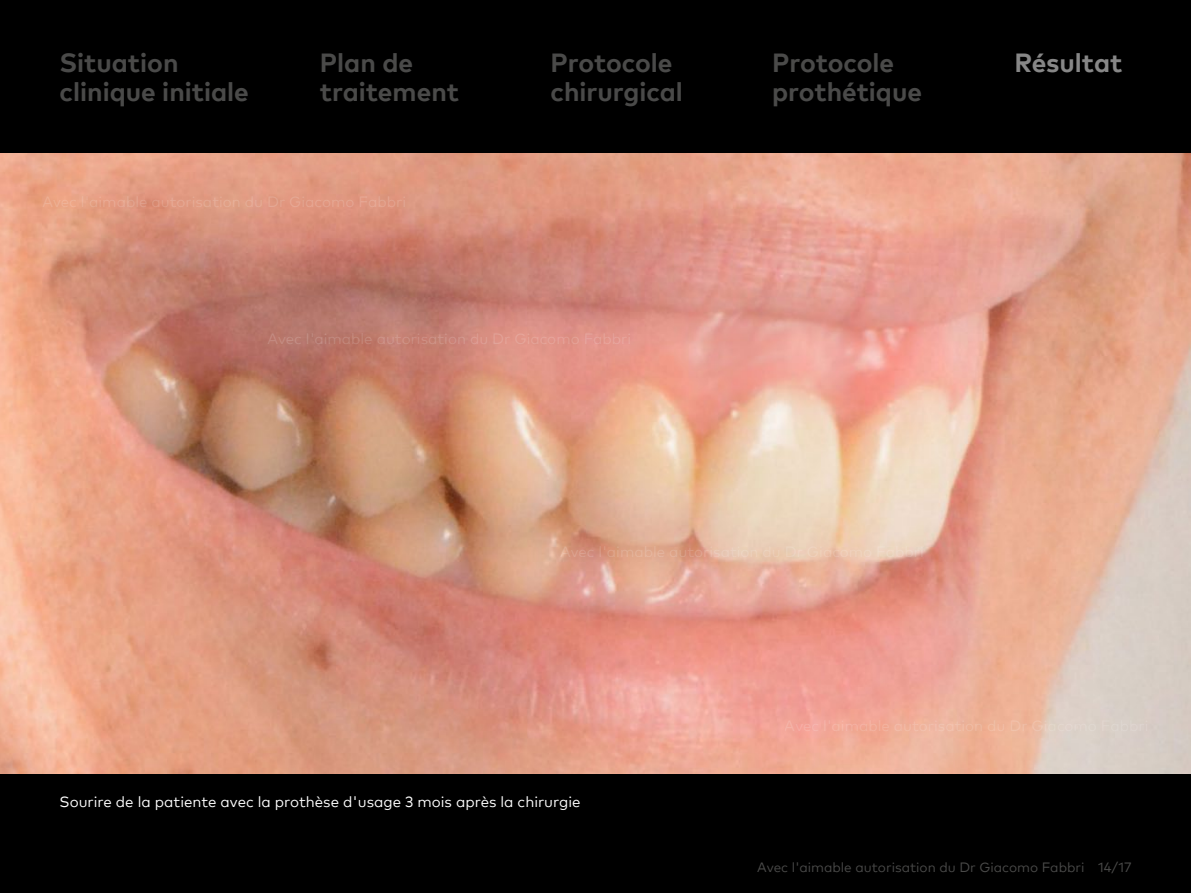
<style>
.page{position:relative;width:1191px;height:893px;background:#000}
.page>*{position:absolute;margin:0;border:0;box-sizing:border-box;transform-origin:0 0}
.t1{font:700 26.25px/29.4px "Mark Pro";color:#4a4a49}
.t2{font:700 26.25px "Mark Pro";color:#878787}
.t3{font:15px "Mark Pro";color:#fff}
.t4{font:13.5px "Mark Pro";color:#4a4a49}
</style>
<div class="page">
<img style="left:0;top:153px;width:1191px;height:621px">
<p class="t1" style="left:60px;top:46px;width:191px">Situation clinique initiale</p>
<p class="t1" style="left:320px;top:46px;width:141px">Plan de traitement</p>
<p class="t1" style="left:550px;top:46px;width:134px">Protocole chirurgical</p>
<p class="t1" style="left:772px;top:46px;width:151px">Protocole prothétique</p>
<p class="t2" style="left:1014px;top:43px;width:109px">Résultat</p>
<p class="t3" style="left:60px;top:790px;width:522px">Sourire de la patiente avec la prothèse d'usage 3 mois après la chirurgie</p>
<p class="t4" style="left:757px;top:857px;width:375px">Avec l'aimable autorisation du Dr Giacomo Fabbri 14/17</p>
</div>
